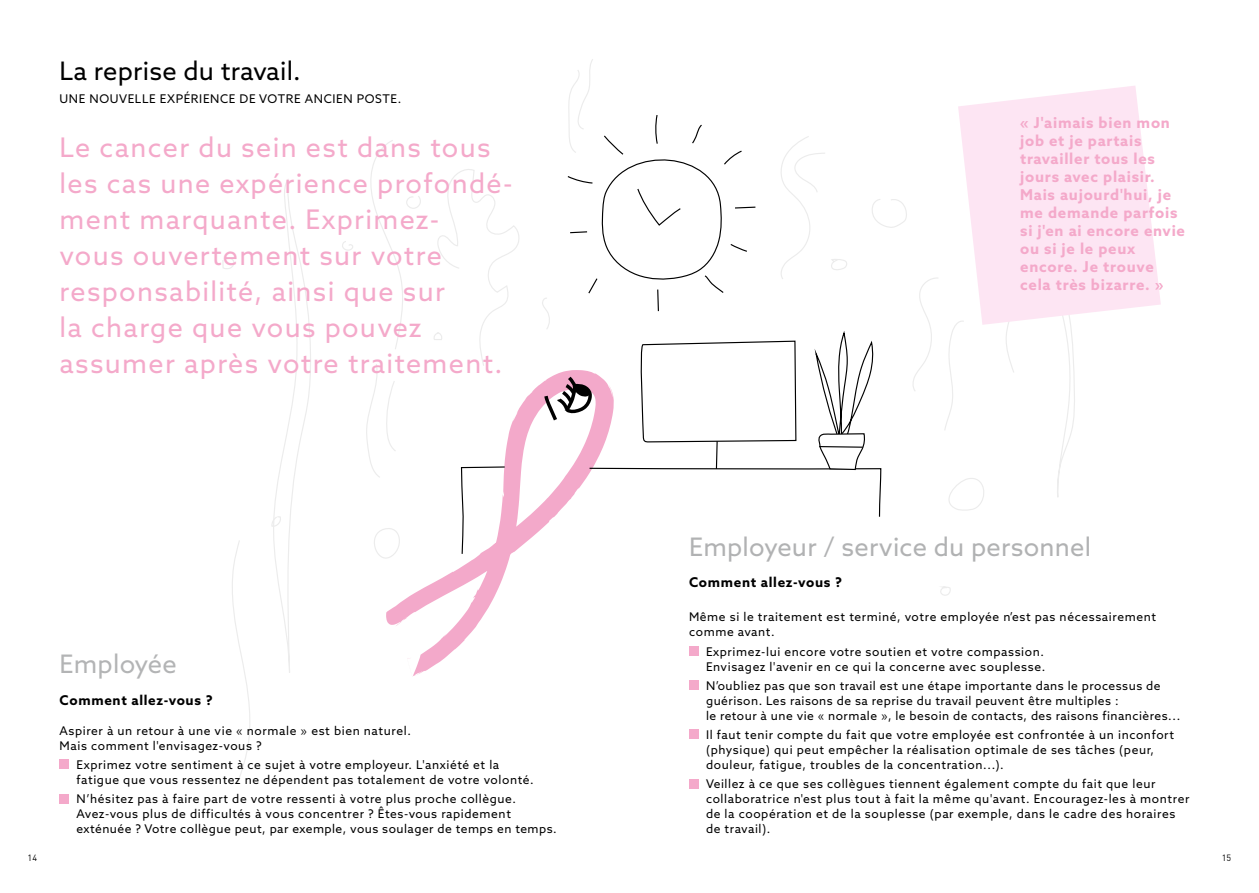
<style>
.page{position:relative;width:1259px;height:893px;background:#fff}
.page>*{position:absolute;margin:0;border:0;box-sizing:border-box;transform-origin:0 0}
.t1{font:27px/36px "Azo Sans";letter-spacing:.05em;color:#f4a9ca}
.t2{font:25.5px "Azo Sans";letter-spacing:.01em;color:#b1b2b3}
.t3{font:25.5px "Azo Sans";letter-spacing:.01em;color:#000}
.t4{font:25.5px "Azo Sans";letter-spacing:.01em;color:#b3b4b5}
.t5{font:700 15px/18px "Azo Sans";letter-spacing:.05em;color:#f4a9ca}
.t6{font:700 13.5px "Azo Sans";letter-spacing:.05em;color:#000}
.t7{font:12px/15px "Azo Sans";letter-spacing:.05em;color:#000}
.t8{font:9px "DINOT";color:#000}
</style>
<div class="page">
<svg style="left:434px;top:169px;width:85px;height:197px"></svg>
<svg style="left:370px;top:140px;width:51px;height:209px"></svg>
<svg style="left:342px;top:241px;width:11px;height:10px"></svg>
<svg style="left:366px;top:364px;width:14px;height:114px"></svg>
<svg style="left:232px;top:540px;width:18px;height:244px"></svg>
<svg style="left:271px;top:180px;width:40px;height:493px"></svg>
<svg style="left:374px;top:528px;width:12px;height:31px"></svg>
<svg style="left:1057px;top:325px;width:18px;height:172px"></svg>
<svg style="left:940px;top:586px;width:11px;height:10px"></svg>
<svg style="left:222px;top:258px;width:12px;height:11px"></svg>
<svg style="left:386px;top:381px;width:166px;height:295px"></svg>
<svg style="left:460px;top:466px;width:46px;height:89px"></svg>
<svg style="left:542px;top:59px;width:472px;height:459px"></svg>
<div style="left:60px;top:759px;width:9px;height:10px;background:#f4a9ca"></div>
<div style="left:60px;top:794px;width:9px;height:9px;background:#f4a9ca"></div>
<div style="left:689px;top:646px;width:10px;height:10px;background:#f4a9ca"></div>
<div style="left:689px;top:680px;width:10px;height:10px;background:#f4a9ca"></div>
<div style="left:689px;top:729px;width:10px;height:10px;background:#f4a9ca"></div>
<div style="left:689px;top:779px;width:10px;height:9px;background:#f4a9ca"></div>
<svg style="left:958px;top:86px;width:202px;height:239px;fill:#fde5f3"></svg>
<h2 class="t3" style="left:60px;top:54px;width:243px">La reprise du travail.</h2>
<p class="t7" style="left:60px;top:91px;width:343px">UNE NOUVELLE EXPÉRIENCE DE VOTRE ANCIEN POSTE.</p>
<h1 class="t1" style="left:60px;top:129px;width:455px">Le cancer du sein est dans tous les cas une expérience profondé&shy;ment marquante. Exprimez-<br>vous ouvertement sur votre responsabilité, ainsi que sur<br>la charge que vous pouvez assumer après votre traitement.</h1>
<h2 class="t4" style="left:60px;top:648px;width:119px">Employée</h2>
<p class="t6" style="left:60px;top:691px;width:155px">Comment allez-vous ?</p>
<p class="t7" style="left:60px;top:723px;width:353px">Aspirer à un retour à une vie « normale » est bien naturel.<br>Mais comment l'envisagez-vous ?</p>
<p class="t7" style="left:77px;top:757px;width:459px">Exprimez votre sentiment à ce sujet à votre employeur. L'anxiété et la fatigue que vous ressentez ne dépendent pas totalement de votre volonté.</p>
<p class="t7" style="left:77px;top:791px;width:482px">N’hésitez pas à faire part de votre ressenti à votre plus proche collègue.<br>Avez-vous plus de difficultés à vous concentrer ? Êtes-vous rapidement exténuée ? Votre collègue peut, par exemple, vous soulager de temps en temps.</p>
<p class="t5" style="left:1020px;top:113px;width:166px">« J'aimais bien mon job et je partais travailler tous les jours avec plaisir.<br>Mais aujourd'hui, je me demande parfois si j'en ai encore envie ou si je le peux encore. Je trouve cela très bizarre. »</p>
<h2 class="t2" style="left:689px;top:530px;width:404px">Employeur / service du personnel</h2>
<p class="t6" style="left:689px;top:573px;width:155px">Comment allez-vous ?</p>
<p class="t7" style="left:689px;top:609px;width:468px">Même si le traitement est terminé, votre employée n’est pas nécessairement comme avant.</p>
<p class="t7" style="left:706px;top:644px;width:341px">Exprimez-lui encore votre soutien et votre compassion.<br>Envisagez l'avenir en ce qui la concerne avec souplesse.</p>
<p class="t7" style="left:706px;top:678px;width:476px">N’oubliez pas que son travail est une étape importante dans le processus de guérison. Les raisons de sa reprise du travail peuvent être multiples :<br>le retour à une vie « normale », le besoin de contacts, des raisons financières...</p>
<p class="t7" style="left:706px;top:727px;width:469px">Il faut tenir compte du fait que votre employée est confrontée à un inconfort (physique) qui peut empêcher la réalisation optimale de ses tâches (peur, douleur, fatigue, troubles de la concentration...).</p>
<p class="t7" style="left:706px;top:776px;width:485px">Veillez à ce que ses collègues tiennent également compte du fait que leur collaboratrice n'est plus tout à fait la même qu'avant. Encouragez-les à montrer de la coopération et de la souplesse (par exemple, dans le cadre des horaires de travail).</p>
<p class="t8" style="left:28px;top:852px;width:11px">14</p>
<p class="t8" style="left:1222px;top:852px;width:11px">15</p>
</div>
